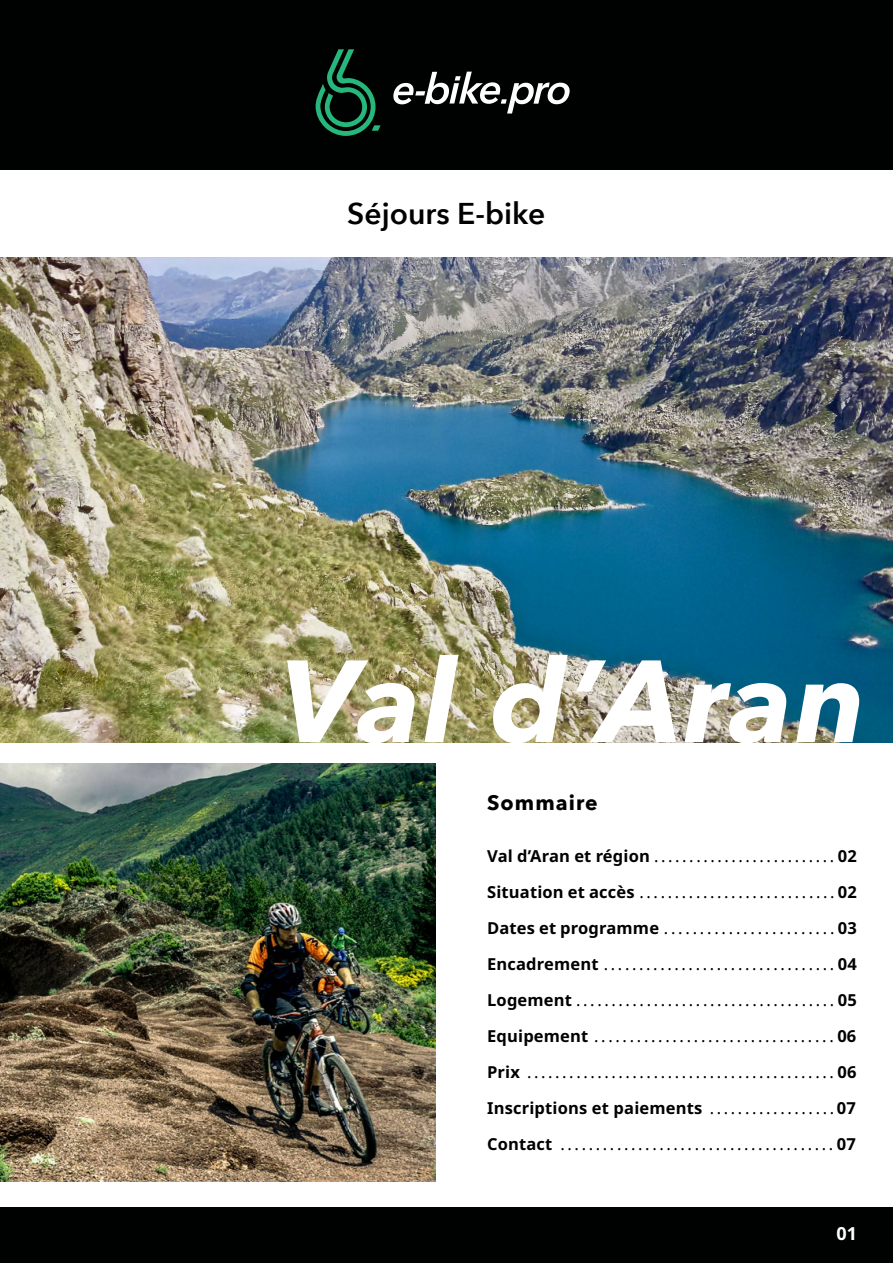
<style>
.page{position:relative;width:893px;height:1263px;background:#fff}
.page>*{position:absolute;margin:0;border:0;box-sizing:border-box;transform-origin:0 0}
.t1{font:italic 700 115.35px "Avenir Next";letter-spacing:.02em;color:#fff}
.t2{font:600 30px "Avenir Next";color:#000}
.t3{font:700 21px "Avenir Next";letter-spacing:.05em;color:#000}
.t4{font:700 18px "Noto Sans";color:#fff}
.t5{font:16.5px/36px "Noto Sans";color:#000;text-align:justify}
.s1{font-weight:700}
</style>
<div class="page">
<div style="left:0;top:0;width:893px;height:170px;background:#000101"></div>
<div style="left:0;top:1208px;width:893px;height:55px;background:#000101"></div>
<svg style="left:315px;top:49px;width:66px;height:87px"></svg>
<svg style="left:393px;top:72px;width:177px;height:42px"></svg>
<img style="left:0;top:257px;width:893px;height:485px">
<img style="left:0;top:763px;width:436px;height:419px">
<h2 class="t2" style="left:347px;top:188px;width:199px">Séjours E-bike</h2>
<h1 class="t1" style="left:280px;top:602px;width:588px">Val d’Aran</h1>
<p class="t3" style="left:487px;top:784px;width:112px">Sommaire</p>
<p class="t5" style="left:487px;top:839px;width:371px"><span class="s1">Val d’Aran et région</span> ..........................<span class="s1">02<br>Situation et accès</span> ............................<span class="s1">02<br>Dates et programme</span> ........................<span class="s1">03<br>Encadrement</span> .................................<span class="s1">04<br>Logement</span> .....................................<span class="s1">05<br>Equipement</span> ..................................<span class="s1">06<br>Prix</span> ............................................<span class="s1">06<br>Inscriptions et paiements</span> .................. <span class="s1">07<br>Contact</span> .......................................<span class="s1">07</span></p>
<p class="t4" style="left:836px;top:1221px;width:22px">01</p>
</div>
